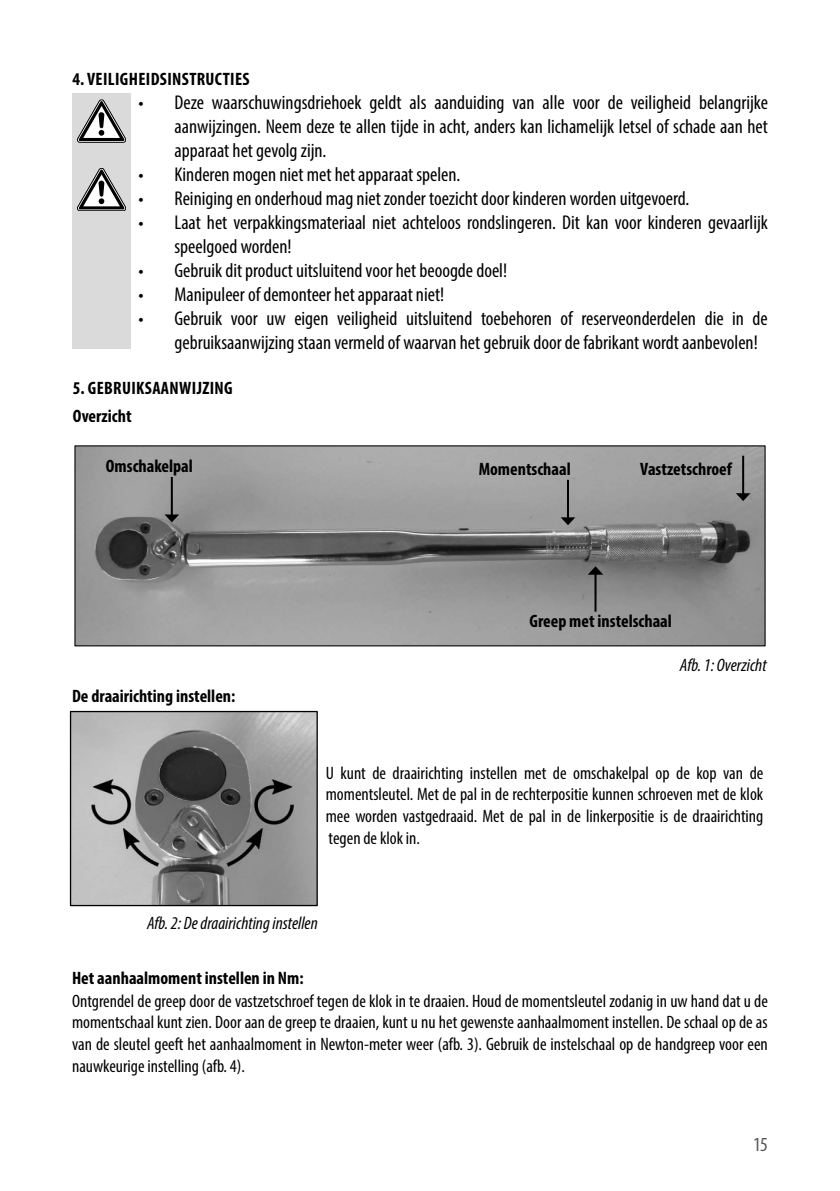
<style>
.page{position:relative;width:840px;height:1191px;background:#fff}
.page>*{position:absolute;margin:0;border:0;box-sizing:border-box;transform-origin:0 0}
.t1{font:condensed 20px/24px "Myriad Pro";color:#000}
.t2{font:condensed 20px "Myriad Pro";color:#575757}
.t3{font:condensed 18px/21.6px "Myriad Pro";color:#000;text-align:justify}
.t4{font:700 condensed 18px "Myriad Pro";color:#000}
.t5{font:700 condensed 18px/28px "Myriad Pro";letter-spacing:.02em;color:#000}
.t6{font:italic condensed 18px "Myriad Pro";color:#000}
</style>
<div class="page">
<img style="left:76px;top:447px;width:687px;height:197px">
<div style="left:74px;top:445px;width:691px;height:201px;border:1px solid #010101"></div>
<hr style="left:171px;top:477px;width:2px;height:38px;background:#000">
<svg style="left:164px;top:514px;width:15px;height:8px"></svg>
<hr style="left:566px;top:480px;width:2px;height:38px;background:#000">
<svg style="left:560px;top:517px;width:15px;height:8px"></svg>
<hr style="left:741px;top:456px;width:2px;height:38px;background:#000">
<svg style="left:735px;top:493px;width:15px;height:8px"></svg>
<hr style="left:594px;top:574px;width:2px;height:37px;background:#000">
<svg style="left:587px;top:566px;width:16px;height:9px"></svg>
<img style="left:72px;top:713px;width:243px;height:191px">
<div style="left:70px;top:711px;width:247px;height:195px;border:1px solid #010101"></div>
<div style="left:72px;top:94px;width:59px;height:255px;background:#dadada"></div>
<svg style="left:77px;top:100px;width:49px;height:42px"></svg>
<svg style="left:77px;top:168px;width:49px;height:43px"></svg>
<p class="t5" style="left:72px;top:65px;width:179px">4. VEILIGHEIDSINSTRUCTIES</p>
<p class="t1" style="left:174px;top:90px;width:594px;text-align:justify;text-indent:-36px">• Deze waarschuwingsdriehoek geldt als aanduiding van alle voor de veiligheid belangrijke aanwijzingen. Neem deze te allen tijde in acht, anders kan lichamelijk letsel of schade aan het apparaat het gevolg zijn.</p>
<p class="t1" style="left:138px;top:162px;width:323px">• Kinderen mogen niet met het apparaat spelen.</p>
<p class="t1" style="left:138px;top:186px;width:552px">• Reiniging en onderhoud mag niet zonder toezicht door kinderen worden uitgevoerd.</p>
<p class="t1" style="left:174px;top:210px;width:594px;text-indent:-36px">• Laat het verpakkingsmateriaal niet achteloos rondslingeren. Dit kan voor kinderen gevaarlijk speelgoed worden!</p>
<p class="t1" style="left:138px;top:258px;width:370px">• Gebruik dit product uitsluitend voor het beoogde doel!</p>
<p class="t1" style="left:138px;top:282px;width:307px">• Manipuleer of demonteer het apparaat niet!</p>
<p class="t1" style="left:174px;top:306px;width:594px;text-indent:-36px">• Gebruik voor uw eigen veiligheid uitsluitend toebehoren of reserveonderdelen die in de gebruiksaanwijzing staan vermeld of waarvan het gebruik door de fabrikant wordt aanbevolen!</p>
<p class="t5" style="left:73px;top:373px;width:161px">5. GEBRUIKSAANWIJZING<br>Overzicht</p>
<p class="t4" style="left:106px;top:455px;width:89px">Omschakelpal</p>
<p class="t4" style="left:478px;top:458px;width:93px">Momentschaal</p>
<p class="t4" style="left:640px;top:458px;width:93px">Vastzetschroef</p>
<p class="t4" style="left:72px;top:684px;width:165px">De draairichting instellen:</p>
<p class="t4" style="left:529px;top:609px;width:144px">Greep met instelschaal</p>
<p class="t6" style="left:679px;top:654px;width:88px">Afb. 1: Overzicht</p>
<p class="t3" style="left:325px;top:762px;width:439px">U kunt de draairichting instellen met de omschakelpal op de kop van de momentsleutel. Met de pal in de rechterpositie kunnen schroeven met de klok mee worden vastgedraaid. Met de pal in de linkerpositie is de draairichting tegen de klok in.</p>
<p class="t6" style="left:147px;top:912px;width:172px">Afb. 2: De draairichting instellen</p>
<p class="t4" style="left:72px;top:966px;width:233px">Het aanhaalmoment instellen in Nm:</p>
<p class="t3" style="left:72px;top:989px;width:697px">Ontgrendel de greep door de vastzetschroef tegen de klok in te draaien. Houd de momentsleutel zodanig in uw hand dat u de momentschaal kunt zien. Door aan de greep te draaien, kunt u nu het gewenste aanhaalmoment instellen. De schaal op de as van de sleutel geeft het aanhaalmoment in Newton-meter weer (afb. 3). Gebruik de instelschaal op de handgreep voor een nauwkeurige instelling (afb. 4).</p>
<p class="t2" style="left:752px;top:1132px;width:16px">15</p>
</div>
